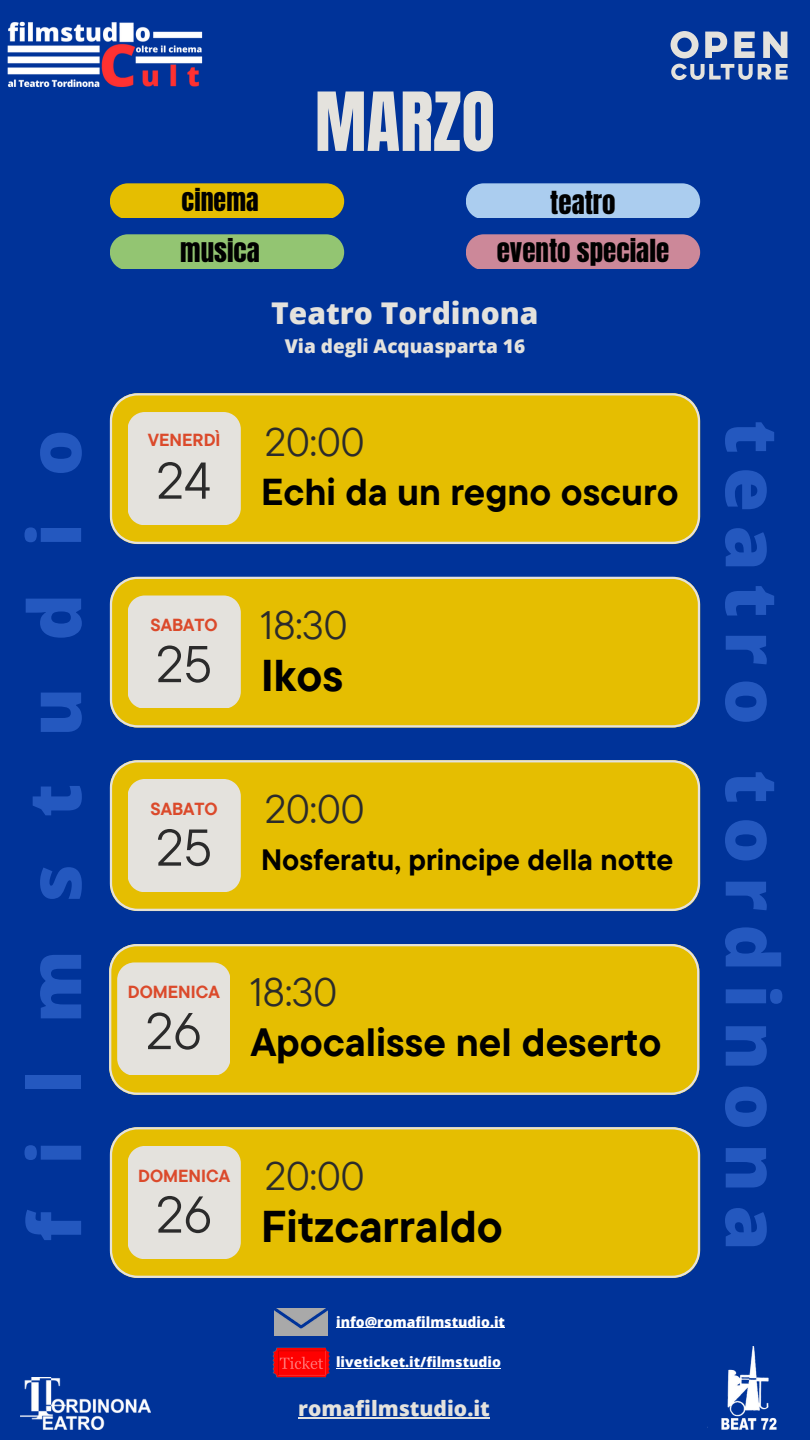
<style>
.page{position:relative;width:810px;height:1440px;background:#039}
.page>*{position:absolute;margin:0;border:0;box-sizing:border-box;transform-origin:0 0}
.t1{font:800 73px "Open Sans";letter-spacing:.18em;color:#2458bf}
.t2{font:800 73px "Open Sans";letter-spacing:.645em;color:#2458bf}
.t3{font:69.2px "Anton";color:#e4e2dd}
.t4{font:700 44.4px "TT Commons Pro";color:#000}
.t5{font:39.7px "TT Commons Pro";color:#2b2b2b}
.t6{font:700 39.4px "TT Commons Pro";color:#000}
.t7{font:700 37.4px "TT Commons Pro";color:#000}
.t8{font:800 30px "Open Sans";color:#e4e2dd}
.t9{font:700 29.4px "TT Commons Pro";color:#000}
.t10{font:27px "Anton";color:#000}
.t11{font:26px "Anton";color:#000}
.t12{font:800 21px "Open Sans";color:#e4e2dd}
.t13{font:800 19px "Open Sans";color:#e4e2dd}
.t14{font:700 17.4px "TT Commons Pro";color:#db4a2b}
.t15{font:800 14px "Open Sans";color:#fff}
.s1{font-weight:400;font-size:51.7px;color:#2b2b2b}
</style>
<div class="page">
<div style="left:110px;top:393px;width:590px;height:151px;background:#e5be01"></div>
<div style="left:128px;top:412px;width:112px;height:113px;background:#e4e2dd"></div>
<div style="left:110px;top:577px;width:590px;height:150px;background:#e5be01"></div>
<div style="left:128px;top:596px;width:112px;height:112px;background:#e4e2dd"></div>
<div style="left:110px;top:760px;width:590px;height:151px;background:#e5be01"></div>
<div style="left:128px;top:779px;width:112px;height:113px;background:#e4e2dd"></div>
<div style="left:109px;top:944px;width:590px;height:151px;background:#e5be01"></div>
<div style="left:117px;top:962px;width:113px;height:113px;background:#e4e2dd"></div>
<div style="left:110px;top:1127px;width:590px;height:151px;background:#e5be01"></div>
<div style="left:128px;top:1146px;width:112px;height:113px;background:#e4e2dd"></div>
<div style="left:110px;top:183px;width:234px;height:35px;background:#e5be01"></div>
<div style="left:110px;top:234px;width:234px;height:34px;background:#93c572"></div>
<div style="left:466px;top:183px;width:234px;height:35px;background:#abcdef"></div>
<div style="left:466px;top:234px;width:234px;height:34px;background:#c89"></div>
<img style="left:7px;top:21px;width:196px;height:66px">
<img style="left:707px;top:1346px;width:70px;height:83px">
<img style="left:20px;top:1377px;width:131px;height:53px">
<img style="left:275px;top:1309px;width:52px;height:27px">
<img style="left:273px;top:1348px;width:57px;height:30px">
<hr style="left:336px;top:1328px;width:169px;height:1px;background:#fff">
<hr style="left:336px;top:1368px;width:165px;height:1px;background:#fff">
<hr style="left:298px;top:1418px;width:192px;height:1px;background:#e4e2dd">
<svg style="left:671px;top:31px;width:117px;height:49px"></svg>
<h2 class="t3" style="left:315px;top:72px;width:182px">MARZO</h2>
<h3 class="t11" style="left:182px;top:181px;width:78px">cinema</h3>
<h3 class="t10" style="left:550px;top:183px;width:67px">teatro</h3>
<h3 class="t10" style="left:180px;top:232px;width:81px">musica</h3>
<h3 class="t10" style="left:497px;top:232px;width:174px">evento speciale</h3>
<h3 class="t8" style="left:271px;top:292px;width:269px">Teatro Tordinona</h3>
<h3 class="t13" style="left:285px;top:333px;width:242px">Via degli Acquasparta 16</h3>
<h1 class="t2" style="left:3px;top:1242px;width:814px;rotate:-90deg">filmstudio</h1>
<h1 class="t1" style="left:804px;top:420px;width:832px;rotate:90deg">teatro tordinona</h1>
<p class="t14" style="left:148px;top:429px;width:74px">VENERDÌ</p>
<h3 class="t5" style="left:265px;top:416px;width:101px">20:00</h3>
<h3 class="t7" style="left:157px;top:467px;width:524px"><sup>24</sup> Echi da un regno oscuro</h3>
<p class="t14" style="left:151px;top:614px;width:69px">SABATO</p>
<h3 class="t5" style="left:260px;top:600px;width:89px">18:30</h3>
<h3 class="t4" style="left:156px;top:647px;width:189px"><sup>25</sup> Ikos</h3>
<p class="t14" style="left:151px;top:797px;width:69px">SABATO</p>
<h3 class="t5" style="left:265px;top:783px;width:101px">20:00</h3>
<h3 class="t9" style="left:156px;top:840px;width:519px"><span class="s1">25</span> Nosferatu, principe della notte</h3>
<p class="t14" style="left:128px;top:981px;width:93px">DOMENICA</p>
<h3 class="t5" style="left:250px;top:966px;width:89px">18:30</h3>
<h3 class="t6" style="left:146px;top:1017px;width:517px"><sup>26</sup> Apocalisse nel deserto</h3>
<p class="t14" style="left:138px;top:1164px;width:93px">DOMENICA</p>
<h3 class="t5" style="left:265px;top:1150px;width:101px">20:00</h3>
<h3 class="t4" style="left:156px;top:1197px;width:348px"><sup>26</sup> Fitzcarraldo</h3>
<p class="t15" style="left:336px;top:1312px;width:170px">info@romafilmstudio.it</p>
<p class="t15" style="left:336px;top:1352px;width:166px">liveticket.it/filmstudio</p>
<h3 class="t12" style="left:298px;top:1394px;width:193px">romafilmstudio.it</h3>
</div>
